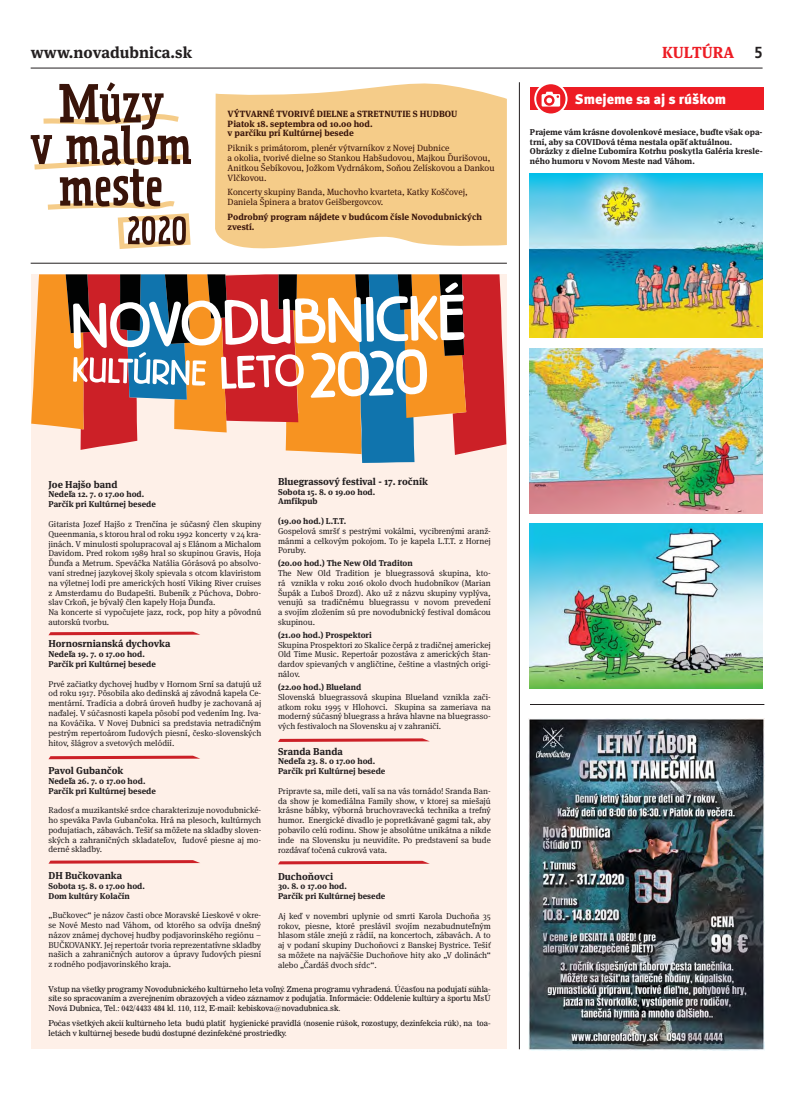
<style>
.page{position:relative;width:800px;height:1106px;background:#fff}
.page>*{position:absolute;margin:0;border:0;box-sizing:border-box;transform-origin:0 0}
.t1{font:700 16px "Meta Serif Pro";color:#231f20}
.t2{font:700 16px "Meta Serif Pro";color:#ed1c24}
.t3{font:700 16px "Frutiger CE";color:#231f20;scale:.9 1}
.t4{font:900 14px "Meta Pro";color:#fff}
.t5{font:700 10px "Meta Serif Pro";color:#231f20}
.t6{font:9px/9.8px "Meta Serif Pro";color:#39140a}
.t7{font:700 9px/9.8px "Meta Serif Pro";color:#39140a}
.t8{font:8.5px/9.8px "Meta Serif Pro";color:#231f20;text-align:justify}
.t9{font:700 8.5px/9.8px "Meta Serif Pro";color:#231f20}
.t10{font:8px/9.6px "News 706 AT Roman C";color:#231f20;text-align:justify}
</style>
<div class="page">
<svg style="left:215px;top:83px;width:292px;height:166px;fill:#f5cc89"></svg>
<div style="left:31px;top:274px;width:476px;height:775px;background:#fef0e8"></div>
<hr style="left:31px;top:68px;width:731px;height:1px;background:#231f20">
<hr style="left:519px;top:82px;width:1px;height:967px;background:#231f20">
<div style="left:530px;top:87px;width:233px;height:23px;background:#ed1c24"></div>
<svg style="left:535px;top:83px;width:31px;height:31px"></svg>
<div style="left:534px;top:82px;width:33px;height:33px;border:2px solid #fff;border-radius:50%"></div>
<div style="left:541px;top:94px;width:19px;height:13px;background:#fff"></div>
<svg style="left:544px;top:95px;width:10px;height:11px"></svg>
<svg style="left:545px;top:92px;width:14px;height:11px"></svg>
<hr style="left:31px;top:263px;width:476px;height:1px;background:#231f20">
<hr style="left:530px;top:704px;width:234px;height:1px;background:#231f20">
<img style="left:530px;top:173px;width:232px;height:165px">
<img style="left:530px;top:348px;width:232px;height:165px">
<img style="left:530px;top:524px;width:232px;height:164px">
<svg style="left:31px;top:82px;width:160px;height:167px"></svg>
<svg style="left:31px;top:274px;width:475px;height:189px"></svg>
<svg style="left:48px;top:631px;width:152px;height:4px"></svg>
<svg style="left:278px;top:738px;width:151px;height:4px"></svg>
<svg style="left:278px;top:860px;width:151px;height:4px"></svg>
<svg style="left:48px;top:755px;width:152px;height:4px"></svg>
<svg style="left:49px;top:860px;width:151px;height:3px"></svg>
<img style="left:528px;top:718px;width:236px;height:332px">
<h1 class="t1" style="left:31px;top:46px;width:163px">www.novadubnica.sk</h1>
<h1 class="t2" style="left:662px;top:46px;width:74px">KULTÚRA</h1>
<h1 class="t3" style="left:754px;top:44px;width:10px">5</h1>
<p class="t7" style="left:227px;top:110px;width:231px">VÝTVARNÉ TVORIVÉ DIELNE a STRETNUTIE S HUDBOU<br>Piatok 18. septembra od 10.00 hod.<br>v parčíku pri Kultúrnej besede</p>
<p class="t6" style="left:227px;top:144px;width:268px">Piknik s primátorom, plenér výtvarníkov z Novej Dubnice<br>a okolia, tvorivé dielne so Stankou Habšudovou, Majkou Ďurišovou, Anitkou Šebíkovou, Jožkom Vydrnákom, Soňou Zelískovou a Dankou Vlčkovou.</p>
<p class="t6" style="left:227px;top:188px;width:241px">Koncerty skupiny Banda, Muchovho kvarteta, Katky Koščovej,<br>Daniela Špinera a bratov Geišbergovcov.</p>
<p class="t7" style="left:227px;top:213px;width:256px">Podrobný program nájdete v budúcom čísle Novodubnických zvestí.</p>
<h2 class="t4" style="left:575px;top:94px;width:153px">Smejeme sa aj s rúškom</h2>
<p class="t9" style="left:530px;top:128px;width:234px">Prajeme vám krásne dovolenkové mesiace, buďte však opa&shy;trní, aby sa COVIDová téma nestala opäť aktuálnou.<br>Obrázky z dielne Ľubomíra Kotrhu poskytla Galéria kresle&shy;ného humoru v Novom Meste nad Váhom.</p>
<p class="t5" style="left:48px;top:480px;width:70px">Joe Hajšo band</p>
<p class="t9" style="left:48px;top:490px;width:109px">Nedeľa 12. 7. o 17.00 hod.<br>Parčík pri Kultúrnej besede</p>
<p class="t8" style="left:48px;top:519px;width:214px;text-align:left">Gitarista Jozef Hajšo z Trenčína je súčasný člen skupiny Queenmania, s ktorou hral od roku 1992 koncerty v 24 kra&shy;jinách. V minulosti spolupracoval aj s Elánom a Michalom Davidom. Pred rokom 1989 hral so skupinou Gravis, Hoja Ďunďa a Metrum. Speváčka Natália Górásová po absolvo&shy;vaní strednej jazykovej školy spievala s otcom klaviristom na výletnej lodi pre amerických hostí Viking River cruises z Amsterdamu do Budapešti. Bubeník z Púchova, Dobro&shy;slav Crkoň, je bývalý člen kapely Hoja Ďunďa.<br>Na koncerte si vypočujete jazz, rock, pop hity a pôvodnú autorskú tvorbu.</p>
<p class="t5" style="left:48px;top:640px;width:123px">Hornosrnianská dychovka</p>
<p class="t9" style="left:48px;top:650px;width:109px">Nedeľa 19. 7. o 17.00 hod.<br>Parčík pri Kultúrnej besede</p>
<p class="t8" style="left:48px;top:679px;width:214px">Prvé začiatky dychovej hudby v Hornom Srní sa datujú už od roku 1917. Pôsobila ako dedinská aj závodná kapela Ce&shy;mentární. Tradícia a dobrá úroveň hudby je zachovaná aj naďalej. V súčasnosti kapela pôsobí pod vedením Ing. Iva&shy;na Kováčika. V Novej Dubnici sa predstavia netradičným pestrým repertoárom ľudových piesní, česko-slovenských hitov, šlágrov a svetových melódií.</p>
<p class="t5" style="left:48px;top:767px;width:76px">Pavol Gubančok</p>
<p class="t9" style="left:48px;top:777px;width:109px">Nedeľa 26. 7. o 17.00 hod.<br>Parčík pri Kultúrnej besede</p>
<p class="t8" style="left:48px;top:805px;width:214px">Radosť a muzikantské srdce charakterizuje novodubnické&shy;ho speváka Pavla Gubančoka. Hrá na plesoch, kultúrnych podujatiach, zábavách. Tešiť sa môžete na skladby sloven&shy;ských a zahraničných skladateľov, ľudové piesne aj mo&shy;derné skladby.</p>
<p class="t5" style="left:48px;top:871px;width:75px">DH Bučkovanka</p>
<p class="t9" style="left:48px;top:881px;width:98px">Sobota 15. 8. o 17.00 hod.<br>Dom kultúry Kolačín</p>
<p class="t8" style="left:48px;top:910px;width:214px">„Bučkovec“ je názov časti obce Moravské Lieskové v okre&shy;se Nové Mesto nad Váhom, od ktorého sa odvíja dnešný názov známej dychovej hudby podjavorinského regiónu – BUČKOVANKY. Jej repertoár tvoria reprezentatívne skladby našich a zahraničných autorov a úpravy ľudových piesní z rodného podjavorinského kraja.</p>
<p class="t5" style="left:278px;top:477px;width:151px">Bluegrassový festival - 17. ročník</p>
<p class="t9" style="left:278px;top:488px;width:99px">Sobota 15. 8. o 19.00 hod.<br>Amfíkpub</p>
<p class="t9" style="left:278px;top:517px;width:70px">(19.00 hod.) L.T.T.</p>
<p class="t8" style="left:278px;top:526px;width:214px">Gospelová smršť s pestrými vokálmi, vycibrenými aranž&shy;mánmi a celkovým pokojom. To je kapela L.T.T. z Hornej Poruby.</p>
<p class="t9" style="left:278px;top:559px;width:136px">(20.00 hod.) The New Old Traditon</p>
<p class="t8" style="left:278px;top:568px;width:214px">The New Old Tradition je bluegrassová skupina, kto&shy;rá vznikla v roku 2016 okolo dvoch hudobníkov (Marian Šupák a Ľuboš Drozd). Ako už z názvu skupiny vyplýva, venujú sa tradičnému bluegrassu v novom prevedení a svojím zložením sú pre novodubnický festival domácou skupinou.</p>
<p class="t9" style="left:278px;top:631px;width:95px">(21.00 hod.) Prospektori</p>
<p class="t8" style="left:278px;top:640px;width:214px">Skupina Prospektori zo Skalice čerpá z tradičnej americkej Old Time Music. Repertoár pozostáva z amerických štan&shy;dardov spievaných v angličtine, češtine a vlastných origi&shy;nálov.</p>
<p class="t9" style="left:278px;top:683px;width:85px">(22.00 hod.) Blueland</p>
<p class="t8" style="left:278px;top:692px;width:214px">Slovenská bluegrassová skupina Blueland vznikla zači&shy;atkom roku 1995 v Hlohovci. Skupina sa zameriava na moderný súčasný bluegrass a hráva hlavne na bluegrasso&shy;vých festivaloch na Slovensku aj v zahraničí.</p>
<p class="t5" style="left:278px;top:747px;width:66px">Sranda Banda</p>
<p class="t9" style="left:278px;top:757px;width:109px">Nedeľa 23. 8. o 17.00 hod.<br>Parčík pri Kultúrnej besede</p>
<p class="t8" style="left:278px;top:786px;width:214px">Pripravte sa, mile deti, valí sa na vás tornádo! Sranda Ban&shy;da show je komediálna Family show, v ktorej sa miešajú krásne bábky, výborná bruchovravecká technika a trefný humor. Energické divadlo je popretkávané gagmi tak, aby pobavilo celú rodinu. Show je absolútne unikátna a nikde inde na Slovensku ju neuvidíte. Po predstavení sa bude rozdávať točená cukrová vata.</p>
<p class="t5" style="left:278px;top:872px;width:57px">Duchoňovci</p>
<p class="t9" style="left:278px;top:882px;width:109px">30. 8. o 17.00 hod.<br>Parčík pri Kultúrnej besede</p>
<p class="t8" style="left:278px;top:911px;width:214px">Aj keď v novembri uplynie od smrti Karola Duchoňa 35 rokov, piesne, ktoré preslávil svojím nezabudnuteľným hlasom stále znejú z rádií, na koncertoch, zábavách. A to aj v podaní skupiny Duchoňovci z Banskej Bystrice. Tešiť sa môžete na najväčšie Duchoňove hity ako „V dolinách“ alebo „Čardáš dvoch sŕdc“.</p>
<p class="t10" style="left:48px;top:984px;width:443px">Vstup na všetky programy Novodubnického kultúrneho leta voľný. Zmena programu vyhradená. Účasťou na podujatí súhla&shy;síte so spracovaním a zverejnením obrazových a video záznamov z podujatia. Informácie: Oddelenie kultúry a športu MsÚ Nová Dubnica, Tel.: 042/4433 484 kl. 110, 112, E-mail: kebiskova@novadubnica.sk.</p>
<p class="t10" style="left:48px;top:1018px;width:443px">Počas všetkých akcií kultúrneho leta budú platiť hygienické pravidlá (nosenie rúšok, rozostupy, dezinfekcia rúk), na toa&shy;letách v kultúrnej besede budú dostupné dezinfekčné prostriedky.</p>
</div>
